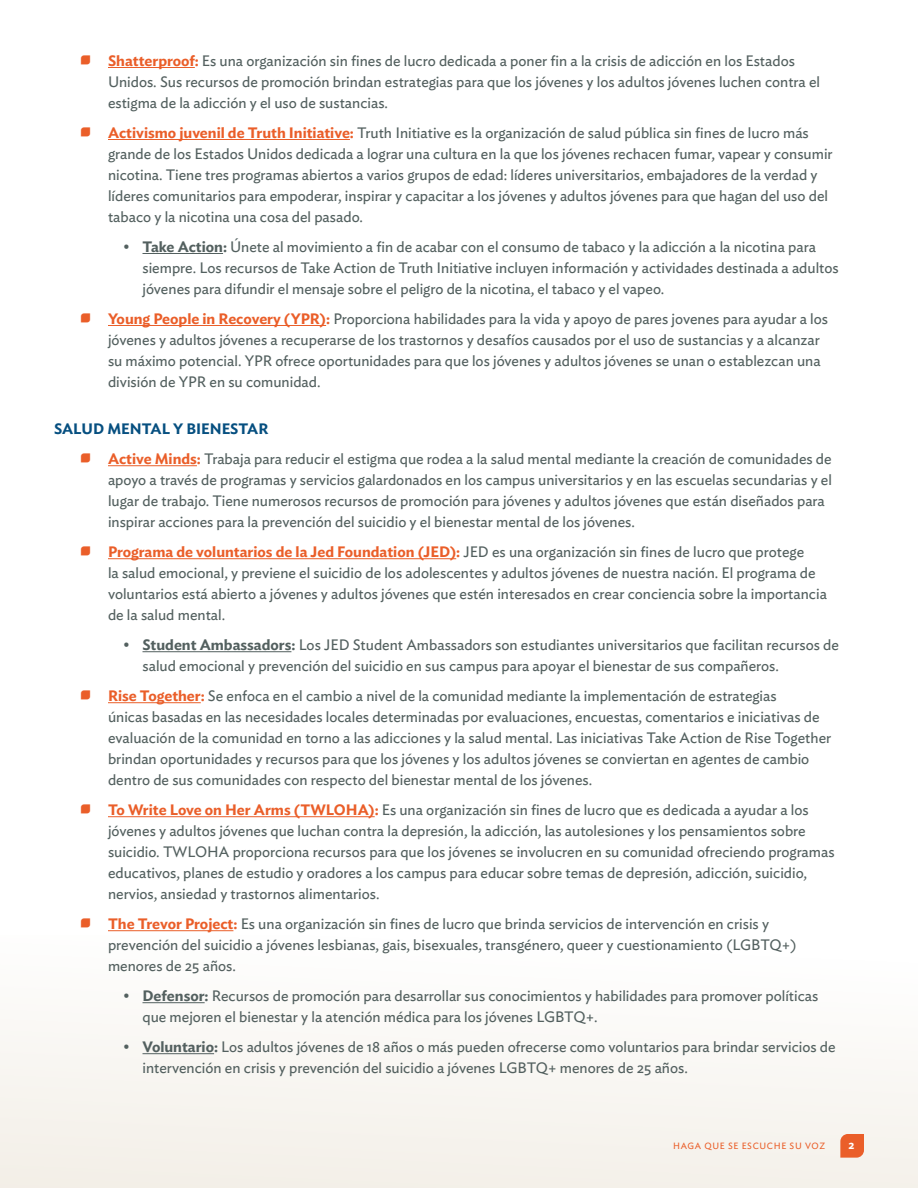
<style>
.page{position:relative;width:918px;height:1188px;background:#fff}
.page>*{position:absolute;margin:0;border:0;box-sizing:border-box;transform-origin:0 0}
.t1{font:15px/21px "Ideal Sans";color:#53605f}
.Heading_04{font:600 15px "Ideal Sans";color:#064f80}
.t2{font:600 12px "Ideal Sans";color:#fff}
.t3{font:9px "Ideal Sans";letter-spacing:.075em;color:#ea5e29}
.s1{font-weight:600;color:#ea5e29}
.s2{font-weight:600}
</style>
<div class="page">
<div style="left:0;top:935px;width:918px;height:253px;background:#f9f7f4"></div>
<hr style="left:108px;top:67px;width:87px;height:1px;background:#ea5e29">
<hr style="left:108px;top:139px;width:242px;height:1px;background:#ea5e29">
<hr style="left:142px;top:253px;width:81px;height:1px;background:#53605f">
<hr style="left:108px;top:325px;width:218px;height:1px;background:#ea5e29">
<hr style="left:108px;top:465px;width:89px;height:1px;background:#ea5e29">
<hr style="left:108px;top:558px;width:348px;height:1px;background:#ea5e29">
<hr style="left:142px;top:651px;width:149px;height:1px;background:#53605f">
<hr style="left:108px;top:702px;width:93px;height:1px;background:#ea5e29">
<hr style="left:108px;top:816px;width:267px;height:1px;background:#ea5e29">
<hr style="left:108px;top:930px;width:125px;height:1px;background:#ea5e29">
<hr style="left:142px;top:1002px;width:63px;height:1px;background:#53605f">
<hr style="left:142px;top:1053px;width:72px;height:1px;background:#53605f">
<svg style="left:840px;top:1134px;width:24px;height:24px"></svg>
<p class="t1" style="left:108px;top:49px;width:714px"><span class="s1">Shatterproof:</span> Es una organización sin fines de lucro dedicada a poner fin a la crisis de adicción en los Estados<br>Unidos. Sus recursos de promoción brindan estrategias para que los jóvenes y los adultos jóvenes luchen contra el estigma de la adicción y el uso de sustancias.</p>
<p class="t1" style="left:108px;top:121px;width:726px"><span class="s1">Activismo juvenil de Truth Initiative:</span> Truth Initiative es la organización de salud pública sin fines de lucro más grande de los Estados Unidos dedicada a lograr una cultura en la que los jóvenes rechacen fumar, vapear y consumir nicotina. Tiene tres programas abiertos a varios grupos de edad: líderes universitarios, embajadores de la verdad y líderes comunitarios para empoderar, inspirar y capacitar a los jóvenes y adultos jóvenes para que hagan del uso del tabaco y la nicotina una cosa del pasado.</p>
<p class="t1" style="left:142px;top:235px;width:698px;text-indent:-20px">• <span class="s2">Take Action:</span> Únete al movimiento a fin de acabar con el consumo de tabaco y la adicción a la nicotina para siempre. Los recursos de Take Action de Truth Initiative incluyen información y actividades destinada a adultos jóvenes para difundir el mensaje sobre el peligro de la nicotina, el tabaco y el vapeo.</p>
<p class="t1" style="left:108px;top:307px;width:722px"><span class="s1">Young People in Recovery (YPR):</span> Proporciona habilidades para la vida y apoyo de pares jovenes para ayudar a los jóvenes y adultos jóvenes a recuperarse de los trastornos y desafíos causados por el uso de sustancias y a alcanzar su máximo potencial. YPR ofrece oportunidades para que los jóvenes y adultos jóvenes se unan o establezcan una división de YPR en su comunidad.</p>
<p class="Heading_04" style="left:54px;top:417px;width:216px">SALUD MENTAL Y BIENESTAR</p>
<p class="t1" style="left:108px;top:447px;width:725px"><span class="s1">Active Minds:</span> Trabaja para reducir el estigma que rodea a la salud mental mediante la creación de comunidades de apoyo a través de programas y servicios galardonados en los campus universitarios y en las escuelas secundarias y el lugar de trabajo. Tiene numerosos recursos de promoción para jóvenes y adultos jóvenes que están diseñados para inspirar acciones para la prevención del suicidio y el bienestar mental de los jóvenes.</p>
<p class="t1" style="left:108px;top:540px;width:720px"><span class="s1">Programa de voluntarios de la Jed Foundation (JED):</span> JED es una organización sin fines de lucro que protege<br>la salud emocional, y previene el suicidio de los adolescentes y adultos jóvenes de nuestra nación. El programa de voluntarios está abierto a jóvenes y adultos jóvenes que estén interesados en crear conciencia sobre la importancia de la salud mental.</p>
<p class="t1" style="left:142px;top:633px;width:698px;text-indent:-20px">• <span class="s2">Student Ambassadors:</span> Los JED Student Ambassadors son estudiantes universitarios que facilitan recursos de salud emocional y prevención del suicidio en sus campus para apoyar el bienestar de sus compañeros.</p>
<p class="t1" style="left:108px;top:684px;width:725px"><span class="s1">Rise Together:</span> Se enfoca en el cambio a nivel de la comunidad mediante la implementación de estrategias<br>únicas basadas en las necesidades locales determinadas por evaluaciones, encuestas, comentarios e iniciativas de evaluación de la comunidad en torno a las adicciones y la salud mental. Las iniciativas Take Action de Rise Together brindan oportunidades y recursos para que los jóvenes y los adultos jóvenes se conviertan en agentes de cambio dentro de sus comunidades con respecto del bienestar mental de los jóvenes.</p>
<p class="t1" style="left:108px;top:798px;width:728px"><span class="s1">To Write Love on Her Arms (TWLOHA):</span> Es una organización sin fines de lucro que es dedicada a ayudar a los jóvenes y adultos jóvenes que luchan contra la depresión, la adicción, las autolesiones y los pensamientos sobre suicidio. TWLOHA proporciona recursos para que los jóvenes se involucren en su comunidad ofreciendo programas educativos, planes de estudio y oradores a los campus para educar sobre temas de depresión, adicción, suicidio, nervios, ansiedad y trastornos alimentarios.</p>
<p class="t1" style="left:108px;top:912px;width:690px"><span class="s1">The Trevor Project:</span> Es una organización sin fines de lucro que brinda servicios de intervención en crisis y prevención del suicidio a jóvenes lesbianas, gais, bisexuales, transgénero, queer y cuestionamiento (LGBTQ+) menores de 25 años.</p>
<p class="t1" style="left:142px;top:984px;width:677px;text-indent:-20px">• <span class="s2">Defensor:</span> Recursos de promoción para desarrollar sus conocimientos y habilidades para promover políticas que mejoren el bienestar y la atención médica para los jóvenes LGBTQ+.</p>
<p class="t1" style="left:142px;top:1035px;width:695px;text-indent:-20px">• <span class="s2">Voluntario:</span> Los adultos jóvenes de 18 años o más pueden ofrecerse como voluntarios para brindar servicios de intervención en crisis y prevención del suicidio a jóvenes LGBTQ+ menores de 25 años.</p>
<p class="t3" style="left:673px;top:1139px;width:154px">HAGA QUE SE ESCUCHE SU VOZ</p>
<p class="t2" style="left:849px;top:1136px;width:7px">2</p>
</div>
